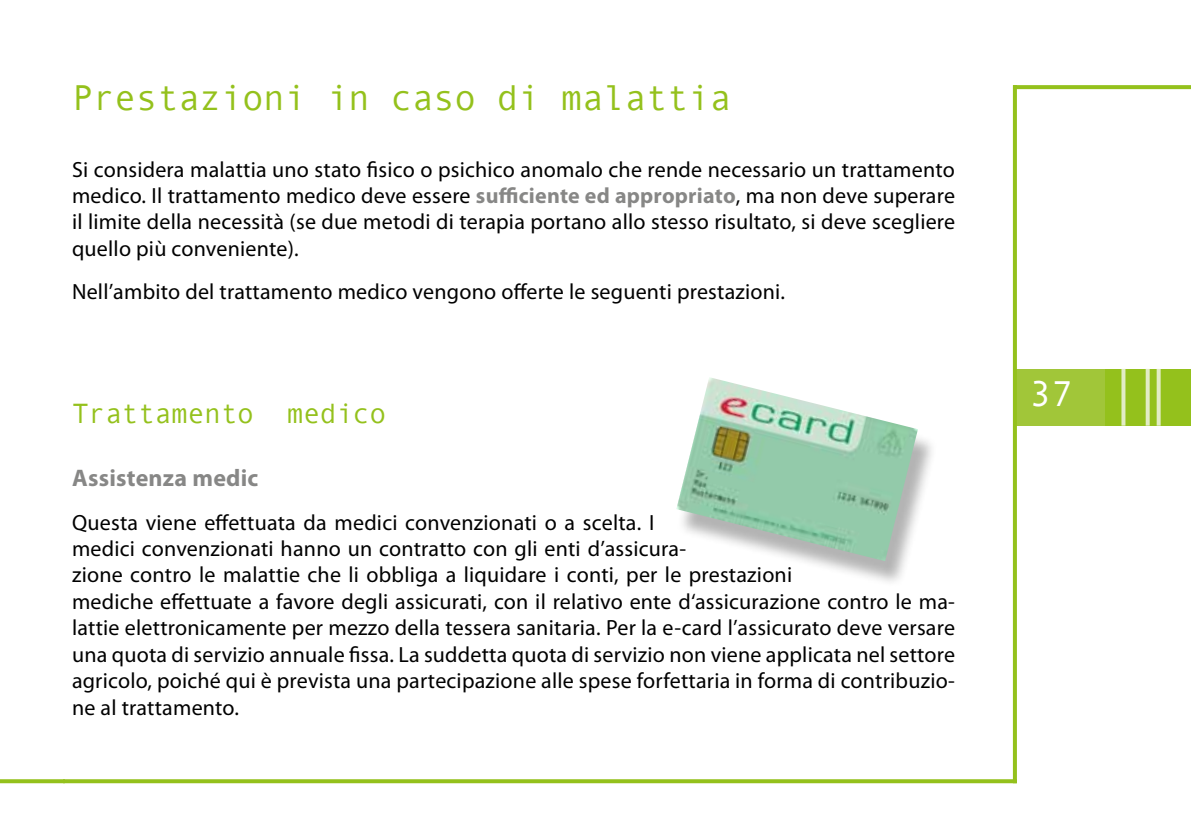
<style>
.page{position:relative;width:1191px;height:840px;background:#fff}
.page>*{position:absolute;margin:0;border:0;box-sizing:border-box;transform-origin:0 0}
.t1{font:36px "Andale Mono";letter-spacing:-.01em;color:#94c11c}
.t2{font:36px "Andale Mono";color:#fff}
.t3{font:28px "Andale Mono";letter-spacing:-.01em;color:#94c11c}
.t4{font:700 24px "Myriad Pro";letter-spacing:.01em;color:#878786}
.t5{font:22px/26.4px "Myriad Pro";letter-spacing:.01em;color:#000;text-align:justify}
.s1{font-weight:700;color:#878786}
</style>
<div class="page">
<svg style="left:0;top:779px;width:63px;height:3px"></svg>
<div style="left:1103px;top:369px;width:88px;height:56px;background:#94c11c"></div>
<svg style="left:63px;top:778px;width:950px;height:4px;fill:#97c324"></svg>
<svg style="left:1017px;top:85px;width:174px;height:4px"></svg>
<div style="left:1014px;top:369px;width:90px;height:56px;background:#a1c639"></div>
<svg style="left:1013px;top:85px;width:4px;height:697px;background:#95c11f"></svg>
<svg style="left:1156px;top:369px;width:4px;height:56px"></svg>
<svg style="left:1121px;top:369px;width:4px;height:56px"></svg>
<svg style="left:1145px;top:369px;width:4px;height:56px"></svg>
<div style="left:676px;top:384px;width:261px;height:203px;background:#000;opacity:.3"></div>
<img style="left:676px;top:377px;width:242px;height:184px">
<h1 class="t1" style="left:72px;top:74px;width:660px">Prestazioni in caso di malattia</h1>
<p class="t5" style="left:72px;top:155px;width:884px">Si considera malattia uno stato fisico o psichico anomalo che rende necessario un trattamento medico. Il trattamento medico deve essere <span class="s1">sufficiente ed appropriato</span>, ma non deve superare il limite della necessità (se due metodi di terapia portano allo stesso risultato, si deve scegliere quello più conveniente).</p>
<p class="t5" style="left:72px;top:278px;width:714px">Nell’ambito del trattamento medico vengono offerte le seguenti prestazioni.</p>
<p class="t3" style="left:72px;top:395px;width:316px">Trattamento medico</p>
<p class="t4" style="left:72px;top:464px;width:188px">Assistenza medic</p>
<p class="t5" style="left:72px;top:508px;width:884px;text-align:left">Questa viene effettuata da medici convenzionati o a scelta. I<br>medici convenzionati hanno un contratto con gli enti d’assicura-<br>zione contro le malattie che li obbliga a liquidare i conti, per le prestazioni<br>mediche effettuate a favore degli assicurati, con il relativo ente d‘assicurazione contro le ma&shy;lattie elettronicamente per mezzo della tessera sanitaria. Per la e-card l’assicurato deve versare una quota di servizio annuale fissa. La suddetta quota di servizio non viene applicata nel settore agricolo, poiché qui è prevista una partecipazione alle spese forfettaria in forma di contribuzio&shy;ne al trattamento.</p>
<h1 class="t2" style="left:1030px;top:370px;width:45px">37</h1>
</div>
